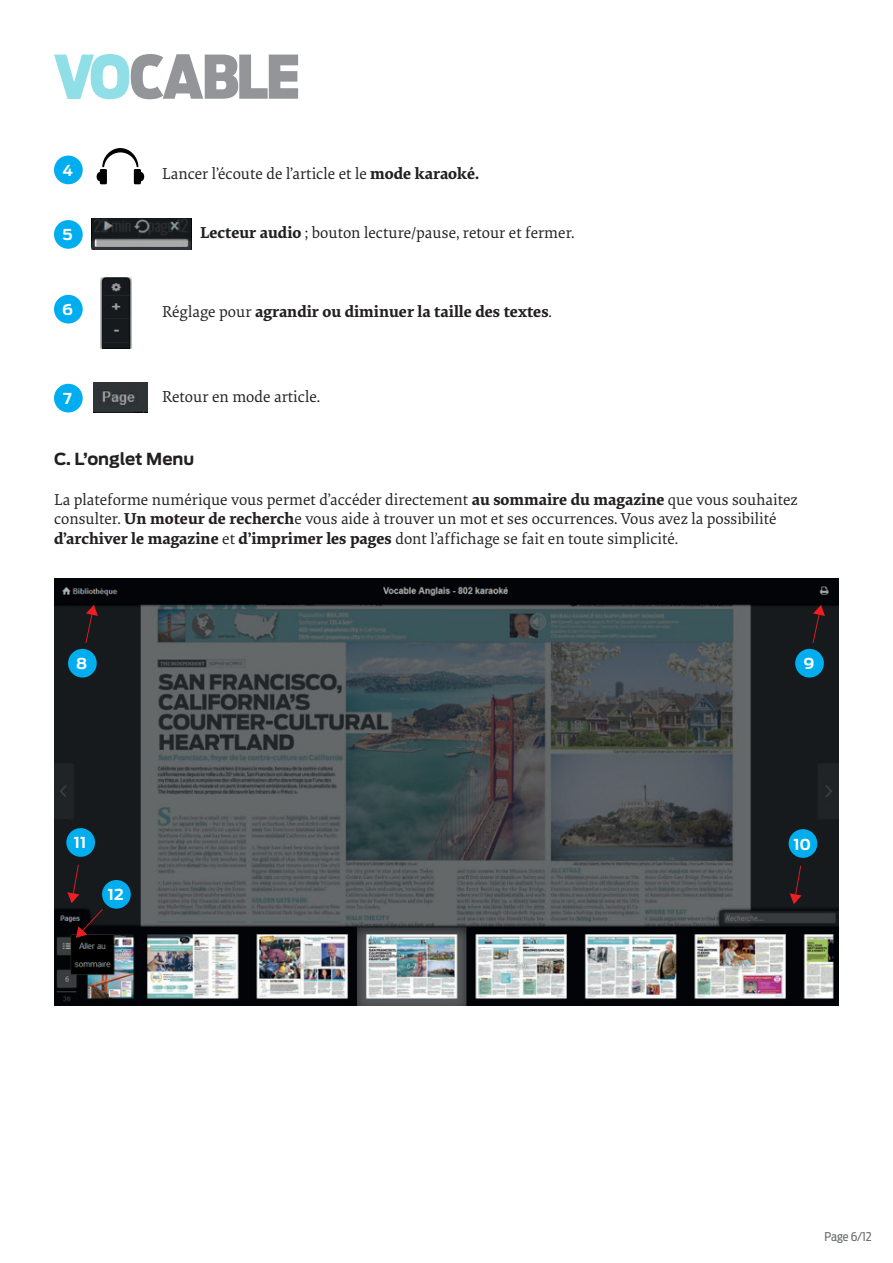
<style>
.page{position:relative;width:893px;height:1263px;background:#fff}
.page>*{position:absolute;margin:0;border:0;box-sizing:border-box;transform-origin:0 0}
.t1{font:16.5px/19.8px "Elena";color:#231f20}
.t2{font:700 16.5px "Elena";color:#231f20}
.t3{font:700 16.5px "Antenna";color:#231f20}
.t4{font:700 15px "Antenna";color:#fff}
.t5{font:12px "Antenna Cond";letter-spacing:-.015em;color:#6c6d70}
.s1{font-weight:700}
.s2{font-weight:400}
</style>
<div class="page">
<svg style="left:54px;top:54px;width:244px;height:45px"></svg>
<div style="left:55px;top:156px;width:27px;height:27px;background:#00aeef;border-radius:50%"></div>
<div style="left:54px;top:156px;width:29px;height:28px;border:2px solid #00aeef;border-radius:50%"></div>
<div style="left:55px;top:221px;width:27px;height:27px;background:#00aeef;border-radius:50%"></div>
<div style="left:54px;top:220px;width:29px;height:29px;border:2px solid #00aeef;border-radius:50%"></div>
<div style="left:55px;top:296px;width:27px;height:27px;background:#00aeef;border-radius:50%"></div>
<div style="left:54px;top:295px;width:29px;height:29px;border:2px solid #00aeef;border-radius:50%"></div>
<div style="left:55px;top:385px;width:27px;height:27px;background:#00aeef;border-radius:50%"></div>
<div style="left:54px;top:384px;width:29px;height:28px;border:2px solid #00aeef;border-radius:50%"></div>
<img style="left:101px;top:278px;width:30px;height:71px">
<img style="left:94px;top:383px;width:54px;height:29px">
<svg style="left:97px;top:148px;width:47px;height:36px"></svg>
<img style="left:92px;top:218px;width:100px;height:32px">
<img style="left:54px;top:578px;width:784px;height:427px">
<div style="left:796px;top:650px;width:27px;height:27px;background:#00aeef;border-radius:50%"></div>
<div style="left:795px;top:649px;width:29px;height:28px;border:2px solid #00aeef;border-radius:50%"></div>
<div style="left:69px;top:650px;width:27px;height:27px;background:#00aeef;border-radius:50%"></div>
<div style="left:68px;top:649px;width:29px;height:28px;border:2px solid #00aeef;border-radius:50%"></div>
<div style="left:67px;top:829px;width:27px;height:27px;background:#00aeef;border-radius:50%"></div>
<div style="left:66px;top:828px;width:29px;height:29px;border:2px solid #00aeef;border-radius:50%"></div>
<div style="left:789px;top:830px;width:27px;height:27px;background:#00aeef;border-radius:50%"></div>
<div style="left:789px;top:829px;width:28px;height:29px;border:2px solid #00aeef;border-radius:50%"></div>
<div style="left:103px;top:881px;width:27px;height:27px;background:#00aeef;border-radius:50%"></div>
<div style="left:102px;top:880px;width:29px;height:29px;border:2px solid #00aeef;border-radius:50%"></div>
<svg style="left:80px;top:604px;width:20px;height:40px"></svg>
<svg style="left:807px;top:604px;width:20px;height:40px"></svg>
<svg style="left:788px;top:865px;width:19px;height:40px"></svg>
<svg style="left:65px;top:864px;width:42px;height:78px;background:#11181c"></svg>
<p class="t4" style="left:62px;top:162px;width:12px">4</p>
<p class="t1" style="left:162px;top:163px;width:319px">Lancer l’écoute de l’article et le <span class="s1">mode karaoké.</span></p>
<p class="t4" style="left:63px;top:226px;width:12px">5</p>
<p class="t1" style="left:200px;top:222px;width:376px"><span class="s1">Lecteur audio</span> ; bouton lecture/pause, retour et fermer.</p>
<p class="t4" style="left:62px;top:301px;width:12px">6</p>
<p class="t2" style="left:162px;top:299px;width:392px"><span class="s2">Réglage pour</span> agrandir ou diminuer la taille des textes<span class="s2">.</span></p>
<p class="t4" style="left:63px;top:390px;width:10px">7</p>
<p class="t1" style="left:162px;top:386px;width:160px">Retour en mode article.</p>
<p class="t3" style="left:54px;top:449px;width:142px">C. L’onglet Menu</p>
<p class="t1" style="left:54px;top:489px;width:745px">La plateforme numérique vous permet d’accéder directement <span class="s1">au sommaire du magazine</span> que vous souhaitez consulter. <span class="s1">Un moteur de recherch</span>e vous aide à trouver un mot et ses occurrences. Vous avez la possibilité <span class="s1">d’archiver le magazine</span> et <span class="s1">d’imprimer les pages</span> dont l’affichage se fait en toute simplicité.</p>
<p class="t4" style="left:76px;top:655px;width:13px">8</p>
<p class="t4" style="left:803px;top:655px;width:12px">9</p>
<p class="t4" style="left:74px;top:834px;width:14px">11</p>
<p class="t4" style="left:793px;top:835px;width:19px">10</p>
<p class="t4" style="left:108px;top:886px;width:17px">12</p>
<p class="t5" style="left:824px;top:1230px;width:49px">Page 6/12</p>
</div>
